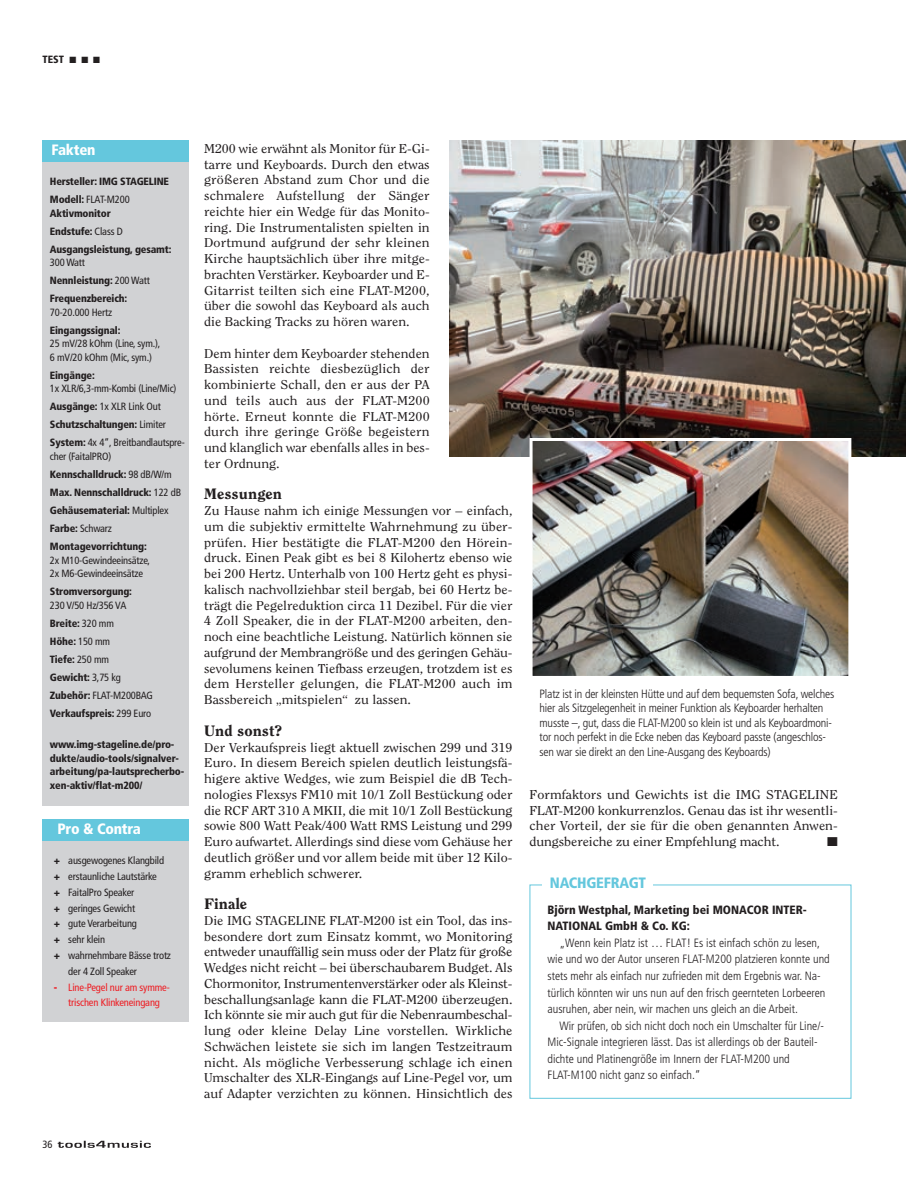
<style>
.page{position:relative;width:906px;height:1191px;background:#fff}
.page>*{position:absolute;margin:0;border:0;box-sizing:border-box;transform-origin:0 0}
.t1{font:800 15px "Clearface Std";color:#231f20;scale:1.1 1}
.t2{font:900 condensed 15px "Frutiger LT Std";letter-spacing:-.015em;color:#fff}
.t3{font:900 condensed 15px "Frutiger LT Std";letter-spacing:-.015em;color:#64c7dd}
.t4{font:12.75px/15.8px "Clearface Std";color:#231f20;text-align:justify;scale:1.1 1}
.t5{font:12.75px "Zapf Dingbats ITC";color:#231f20;scale:1.1 1}
.t6{font:300 condensed 12px/16.5px "Frutiger LT Std";color:#231f20}
.t7{font:900 condensed 12px/16.5px "Frutiger LT Std";color:#231f20}
.t8{font:condensed 10.5px/18px "Frutiger LT Std";letter-spacing:-.015em;color:#231f20}
.t9{font:900 condensed 10.5px/18px "Frutiger LT Std";letter-spacing:-.015em;color:#231f20}
.t10{font:condensed 10.5px/15.8px "Frutiger LT Std";letter-spacing:-.015em;color:#ee1d23;text-align:center}
.s1{font-weight:400}
.s2{font-weight:900}
</style>
<div class="page">
<svg style="left:58px;top:1140px;width:93px;height:7px"></svg>
<div style="left:43px;top:140px;width:146px;height:665px;background:#d1d2d4"></div>
<div style="left:43px;top:140px;width:146px;height:22px;background:#64c7dd"></div>
<div style="left:43px;top:819px;width:146px;height:202px;background:#d1d2d4"></div>
<div style="left:43px;top:819px;width:146px;height:21px;background:#64c7dd"></div>
<img style="left:449px;top:140px;width:457px;height:316px">
<img style="left:533px;top:442px;width:314px;height:233px">
<div style="left:529px;top:438px;width:322px;height:241px;border:3px solid #fff"></div>
<p class="t9" style="left:43px;top:51px;width:59px">TEST ■ ■ ■</p>
<p class="t2" style="left:52px;top:143px;width:46px">Fakten</p>
<p class="t9" style="left:50px;top:174px;width:121px">Hersteller: IMG STAGELINE<br>Modell: <span class="s1">FLAT-M200</span></p>
<p class="t9" style="left:50px;top:205px;width:123px">Aktivmonitor<br>Endstufe: <span class="s1">Class D<br></span>Ausgangsleistung, gesamt:</p>
<p class="t9" style="left:50px;top:255px;width:101px"><span class="s1">300 Watt<br></span>Nennleistung: <span class="s1">200 Watt<br></span>Frequenzbereich:</p>
<p class="t8" style="left:50px;top:304px;width:64px">70-20.000 Hertz</p>
<p class="t9" style="left:50px;top:322px;width:72px">Eingangssignal:</p>
<p class="t8" style="left:50px;top:338px;width:112px;line-height:13.5px">25 mV/28 kOhm (Line, sym.),<br>6 mV/20 kOhm (Mic, sym.)</p>
<p class="t9" style="left:50px;top:367px;width:46px">Eingänge:</p>
<p class="t8" style="left:50px;top:381px;width:136px">1x XLR/6,3-mm-Kombi (Line/Mic)<br><span class="s2">Ausgänge:</span> 1x XLR Link Out<br><span class="s2">Schutzschaltungen:</span> Limiter<br><span class="s2">System:</span> 4x 4“, Breitbandlautspre-</p>
<p class="t9" style="left:50px;top:448px;width:133px"><span class="s1">cher (FaitalPRO)<br></span>Kennschalldruck: <span class="s1">98 dB/W/m<br></span>Max. Nennschalldruck: <span class="s1">122 dB<br></span>Gehäusematerial: <span class="s1">Multiplex<br></span>Farbe: <span class="s1">Schwarz<br></span>Montagevorrichtung:</p>
<p class="t8" style="left:50px;top:554px;width:102px;line-height:13.5px">2x M10-Gewindeeinsätze,<br>2x M6-Gewindeeinsätze</p>
<p class="t9" style="left:50px;top:583px;width:84px">Stromversorgung:</p>
<p class="t8" style="left:50px;top:597px;width:105px">230 V/50 Hz/356 VA<br><span class="s2">Breite:</span> 320 mm<br><span class="s2">Höhe:</span> 150 mm<br><span class="s2">Tiefe:</span> 250 mm<br><span class="s2">Gewicht:</span> 3,75 kg<br><span class="s2">Zubehör:</span> FLAT-M200BAG<br><span class="s2">Verkaufspreis:</span> 299 Euro</p>
<p class="t9" style="left:50px;top:738px;width:136px;line-height:13.5px">www.img-stageline.de/pro&shy;dukte/audio-tools/signalver&shy;arbeitung/pa-lautsprecherbo&shy;xen-aktiv/flat-m200/</p>
<p class="t2" style="left:58px;top:822px;width:85px">Pro &amp; Contra</p>
<p class="t8" style="left:54px;top:852px;width:112px"><span class="s2">+</span> ausgewogenes Klangbild</p>
<p class="t8" style="left:54px;top:868px;width:104px"><span class="s2">+</span> erstaunliche Lautstärke</p>
<p class="t8" style="left:54px;top:884px;width:82px"><span class="s2">+</span> FaitalPro Speaker</p>
<p class="t8" style="left:54px;top:899px;width:83px"><span class="s2">+</span> geringes Gewicht</p>
<p class="t8" style="left:54px;top:915px;width:85px"><span class="s2">+</span> gute Verarbeitung</p>
<p class="t8" style="left:54px;top:931px;width:53px"><span class="s2">+</span> sehr klein</p>
<p class="t8" style="left:54px;top:947px;width:119px"><span class="s2">+</span> wahrnehmbare Bässe trotz</p>
<p class="t8" style="left:68px;top:963px;width:70px">der 4 Zoll Speaker</p>
<p class="t10" style="left:54px;top:979px;width:117px"><span class="s2">-</span> Line-Pegel nur am symme&shy;trischen Klinkeneingang</p>
<p class="t8" style="left:43px;top:1136px;width:12px">36</p>
<p class="t4" style="left:204px;top:141px;width:206px">M200 wie erwähnt als Monitor für E-Gi&shy;tarre und Keyboards. Durch den etwas größeren Abstand zum Chor und die schmalere Aufstellung der Sänger reichte hier ein Wedge für das Monito&shy;ring. Die Instrumentalisten spielten in Dortmund aufgrund der sehr kleinen Kirche hauptsächlich über ihre mitge&shy;brachten Verstärker. Keyboarder und E-Gitarrist teilten sich eine FLAT-M200, über die sowohl das Keyboard als auch die Backing Tracks zu hören waren.</p>
<p class="t4" style="left:204px;top:346px;width:206px">Dem hinter dem Keyboarder stehenden Bassisten reichte diesbezüglich der kombinierte Schall, den er aus der PA und teils auch aus der FLAT-M200 hörte. Erneut konnte die FLAT-M200 durch ihre geringe Größe begeistern und klanglich war ebenfalls alles in bes&shy;ter Ordnung.</p>
<p class="t1" style="left:204px;top:488px;width:72px">Messungen</p>
<p class="t4" style="left:204px;top:503px;width:282px">Zu Hause nahm ich einige Messungen vor – einfach, um die subjektiv ermittelte Wahrnehmung zu über&shy;prüfen. Hier bestätigte die FLAT-M200 den Hörein&shy;druck. Einen Peak gibt es bei 8 Kilohertz ebenso wie bei 200 Hertz. Unterhalb von 100 Hertz geht es physi&shy;kalisch nachvollziehbar steil bergab, bei 60 Hertz be&shy;trägt die Pegelreduktion circa 11 Dezibel. Für die vier 4 Zoll Speaker, die in der FLAT-M200 arbeiten, den&shy;noch eine beachtliche Leistung. Natürlich können sie aufgrund der Membrangröße und des geringen Gehäu&shy;sevolumens keinen Tiefbass erzeugen, trotzdem ist es dem Hersteller gelungen, die FLAT-M200 auch im Bassbereich „mitspielen“ zu lassen.</p>
<p class="t1" style="left:204px;top:724px;width:72px">Und sonst?</p>
<p class="t4" style="left:204px;top:740px;width:282px">Der Verkaufspreis liegt aktuell zwischen 299 und 319<br>Euro. In diesem Bereich spielen deutlich leistungsfä&shy;higere aktive Wedges, wie zum Beispiel die dB Tech&shy;nologies Flexsys FM10 mit 10/1 Zoll Bestückung oder die RCF ART 310 A MKII, die mit 10/1 Zoll Bestückung sowie 800 Watt Peak/400 Watt RMS Leistung und 299<br>Euro aufwartet. Allerdings sind diese vom Gehäuse her deutlich größer und vor allem beide mit über 12 Kilo&shy;gramm erheblich schwerer.</p>
<p class="t1" style="left:204px;top:897px;width:41px">Finale</p>
<p class="t4" style="left:204px;top:913px;width:282px">Die IMG STAGELINE FLAT-M200 ist ein Tool, das ins&shy;besondere dort zum Einsatz kommt, wo Monitoring entweder unauffällig sein muss oder der Platz für große Wedges nicht reicht – bei überschaubarem Budget. Als Chormonitor, Instrumentenverstärker oder als Kleinst&shy;beschallungsanlage kann die FLAT-M200 überzeugen.<br>Ich könnte sie mir auch gut für die Nebenraumbeschal&shy;lung oder kleine Delay Line vorstellen. Wirkliche Schwächen leistete sie sich im langen Testzeitraum nicht. Als mögliche Verbesserung schlage ich einen Umschalter des XLR-Eingangs auf Line-Pegel vor, um auf Adapter verzichten zu können. Hinsichtlich des</p>
<p class="t6" style="left:539px;top:687px;width:296px;line-height:14.4px">Platz ist in der kleinsten Hütte und auf dem bequemsten Sofa, welches hier als Sitzgelegenheit in meiner Funktion als Keyboarder herhalten musste –, gut, dass die FLAT-M200 so klein ist und als Keyboardmoni&shy;tor noch perfekt in die Ecke neben das Keyboard passte (angeschlos&shy;sen war sie direkt an den Line-Ausgang des Keyboards)</p>
<p class="t4" style="left:529px;top:787px;width:282px">Formfaktors und Gewichts ist die IMG STAGELINE FLAT-M200 konkurrenzlos. Genau das ist ihr wesentli&shy;cher Vorteil, der sie für die oben genannten Anwen&shy;dungsbereiche zu einer Empfehlung macht.</p>
<p class="t5" style="left:827px;top:834px;width:11px">■</p>
<p class="t3" style="left:550px;top:877px;width:98px">NACHGEFRAGT</p>
<p class="t7" style="left:547px;top:902px;width:261px">Björn Westphal, Marketing bei MONACOR INTER-<br>NATIONAL GmbH &amp; Co. KG:</p>
<p class="t6" style="left:547px;top:935px;width:284px;text-indent:12px">„Wenn kein Platz ist … FLAT! Es ist einfach schön zu lesen, wie und wo der Autor unseren FLAT-M200 platzieren konnte und stets mehr als einfach nur zufrieden mit dem Ergebnis war. Na&shy;türlich könnten wir uns nun auf den frisch geernteten Lorbeeren ausruhen, aber nein, wir machen uns gleich an die Arbeit.</p>
<p class="t6" style="left:547px;top:1018px;width:278px;text-indent:12px">Wir prüfen, ob sich nicht doch noch ein Umschalter für Line/- Mic-Signale integrieren lässt. Das ist allerdings ob der Bauteil&shy;dichte und Platinengröße im Innern der FLAT-M200 und FLAT-M100 nicht ganz so einfach.“</p>
</div>
